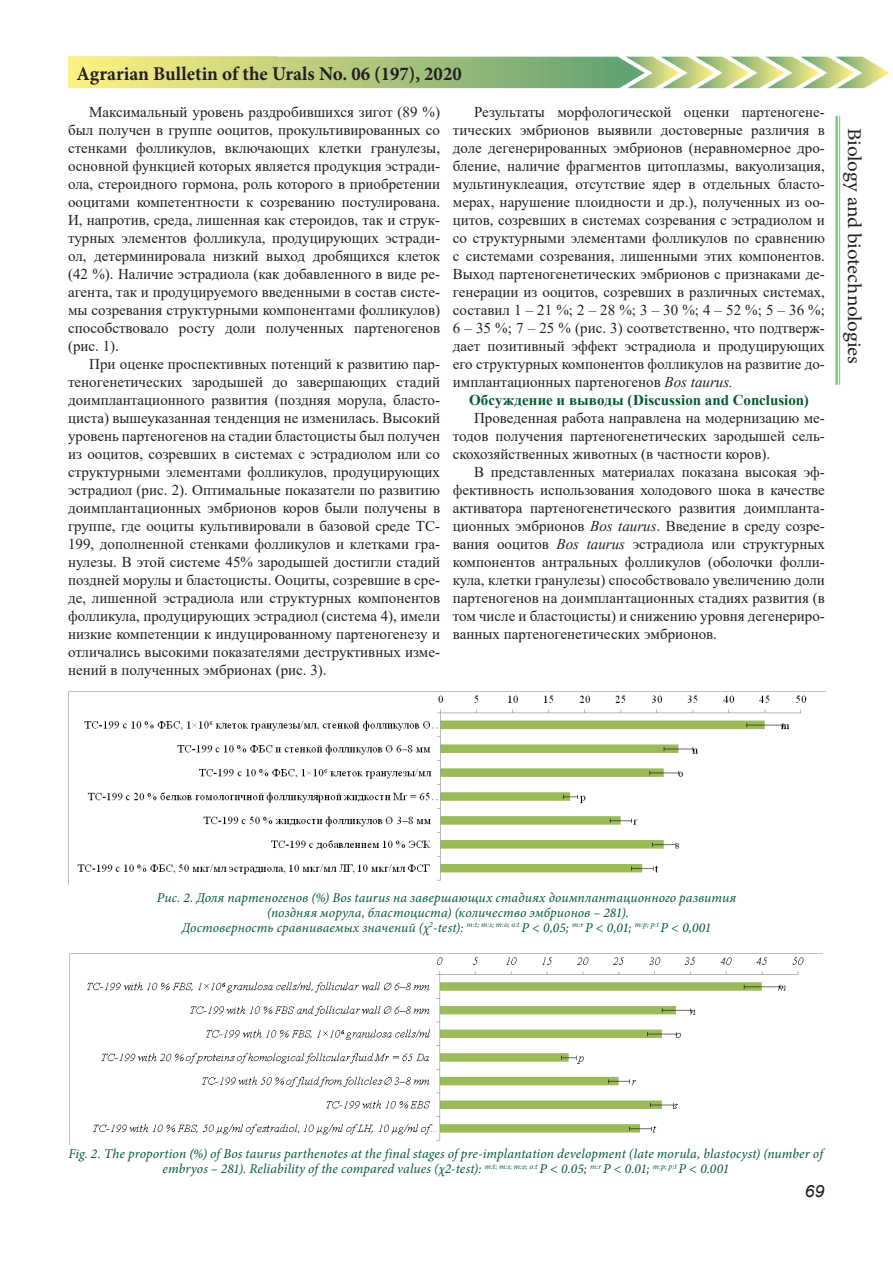
<style>
.page{position:relative;width:893px;height:1263px;background:#fff}
.page>*{position:absolute;margin:0;border:0;box-sizing:border-box;transform-origin:0 0}
.t1{font:700 19.5px "Minion Pro";color:#231f20}
.t2{font:19.5px "Minion Pro";letter-spacing:-.015em;color:#231f20;scale:1.08 1}
.t3{font:italic 16.8px "Arial";color:#231f20;scale:1.08 1}
.Default{font:15px/18px "Times New Roman";color:#231f20;text-align:justify}
.подзаголовок{font:700 15px "Times New Roman";letter-spacing:.005em;color:#025b30}
.рисунок{font:italic 13.5px/15px "Minion Pro";letter-spacing:.01em;color:#025b30;text-align:center}
.s1{font-style:italic}
</style>
<div class="page">
<hr style="left:835px;top:116px;width:3px;height:269px;background:#40ae49">
<hr style="left:839px;top:116px;width:1px;height:269px;background:#40ae49">
<img style="left:68px;top:56px;width:820px;height:32px">
<img style="left:77px;top:695px;width:730px;height:186px">
<img style="left:70px;top:953px;width:752px;height:188px">
<h1 class="t1" style="left:77px;top:60px;width:387px">Agrarian Bulletin of the Urals No. 06 (197), 2020</h1>
<p class="Default" style="left:68px;top:102px;width:374px;text-indent:21px">Максимальный уровень раздробившихся зигот (89 %) был получен в группе ооцитов, прокультивированных со стенками фолликулов, включающих клетки гранулезы, основной функцией которых является продукция эстради&shy;ола, стероидного гормона, роль которого в приобретении ооцитами компетентности к созреванию постулирована.<br>И, напротив, среда, лишенная как стероидов, так и струк&shy;турных элементов фолликула, продуцирующих эстради&shy;ол, детерминировала низкий выход дробящихся клеток (42 %). Наличие эстрадиола (как добавленного в виде ре&shy;агента, так и продуцируемого введенными в состав систе&shy;мы созревания структурными компонентами фолликулов) способствовало росту доли полученных партеногенов (рис. 1).</p>
<p class="Default" style="left:68px;top:354px;width:374px;text-indent:21px">При оценке проспективных потенций к развитию пар&shy;теногенетических зародышей до завершающих стадий доимплантационного развития (поздняя морула, бласто&shy;циста) вышеуказанная тенденция не изменилась. Высокий уровень партеногенов на стадии бластоцисты был получен из ооцитов, созревших в системах с эстрадиолом или со структурными элементами фолликулов, продуцирующих эстрадиол (рис. 2). Оптимальные показатели по развитию доимплантационных эмбрионов коров были получены в группе, где ооциты культивировали в базовой среде ТС-199, дополненной стенками фолликулов и клетками гра&shy;нулезы. В этой системе 45% зародышей достигли стадий поздней морулы и бластоцисты. Ооциты, созревшие в сре&shy;де, лишенной эстрадиола или структурных компонентов фолликула, продуцирующих эстрадиол (система 4), имели низкие компетенции к индуцированному партеногенезу и отличались высокими показателями деструктивных изме&shy;нений в полученных эмбрионах (рис. 3).</p>
<p class="Default" style="left:453px;top:102px;width:374px;text-indent:21px">Результаты морфологической оценки партеногене&shy;тических эмбрионов выявили достоверные различия в доле дегенерированных эмбрионов (неравномерное дро&shy;бление, наличие фрагментов цитоплазмы, вакуолизация, мультинуклеация, отсутствие ядер в отдельных бласто&shy;мерах, нарушение плоидности и др.), полученных из оо&shy;цитов, созревших в системах созревания с эстрадиолом и со структурными элементами фолликулов по сравнению с системами созревания, лишенными этих компонентов.<br>Выход партеногенетических эмбрионов с признаками де&shy;генерации из ооцитов, созревших в различных системах, составил 1 – 21 %; 2 – 28 %; 3 – 30 %; 4 – 52 %; 5 – 36 %; 6 – 35 %; 7 – 25 % (рис. 3) соответственно, что подтверж&shy;дает позитивный эффект эстрадиола и продуцирующих его структурных компонентов фолликулов на развитие до&shy;имплантационных партеногенов <span class="s1">Bos taurus.</span></p>
<p class="подзаголовок" style="left:469px;top:389px;width:341px">Обсуждение и выводы (Discussion and Conclusion)</p>
<p class="Default" style="left:453px;top:408px;width:374px;text-indent:21px">Проведенная работа направлена на модернизацию ме&shy;тодов получения партеногенетических зародышей сель&shy;скохозяйственных животных (в частности коров).</p>
<p class="Default" style="left:453px;top:462px;width:374px;text-indent:21px">В представленных материалах показана высокая эф&shy;фективность использования холодового шока в качестве активатора партеногенетического развития доимпланта&shy;ционных эмбрионов <span class="s1">Bos taurus</span>. Введение в среду созре&shy;вания ооцитов <span class="s1">Bos taurus</span> эстрадиола или структурных компонентов антральных фолликулов (оболочки фолли&shy;кула, клетки гранулезы) способствовало увеличению доли партеногенов на доимплантационных стадиях развития (в том числе и бластоцисты) и снижению уровня дегенериро&shy;ванных партеногенетических эмбрионов.</p>
<h1 class="t2" style="left:868px;top:128px;width:220px;rotate:90deg">Biology and biotechnologies</h1>
<p class="рисунок" style="left:157px;top:890px;width:581px">Рис. 2. Доля партеногенов (%) Bos taurus на завершающих стадиях доимплантационного развития</p>
<p class="рисунок" style="left:267px;top:905px;width:363px">(поздняя морула, бластоциста) (количество эмбрионов – 281).</p>
<p class="рисунок" style="left:182px;top:920px;width:531px">Достоверность сравниваемых значений (χ<sup>2</sup>-test): <sup>m:t;</sup> <sup>m:s;</sup> <sup>m:o;</sup> <sup>o:t</sup> P &lt; 0,05; <sup>m:r</sup> P &lt; 0,01; <sup>m:p;</sup> <sup>p:t</sup> P &lt; 0,001</p>
<p class="рисунок" style="left:68px;top:1146px;width:756px">Fig. 2. The proportion (%) of Bos taurus parthenotes at the final stages of pre-implantation development (late morula, blastocyst) (number of embryos – 281). Reliability of the compared values (χ2-test): <sup>m:t;</sup> <sup>m:s;</sup> <sup>m:o;</sup> <sup>o:t</sup> P &lt; 0.05; <sup>m:r</sup> P &lt; 0.01; <sup>m:p;</sup> <sup>p:t</sup> P &lt; 0.001</p>
<p class="t3" style="left:804px;top:1181px;width:20px">69</p>
</div>
